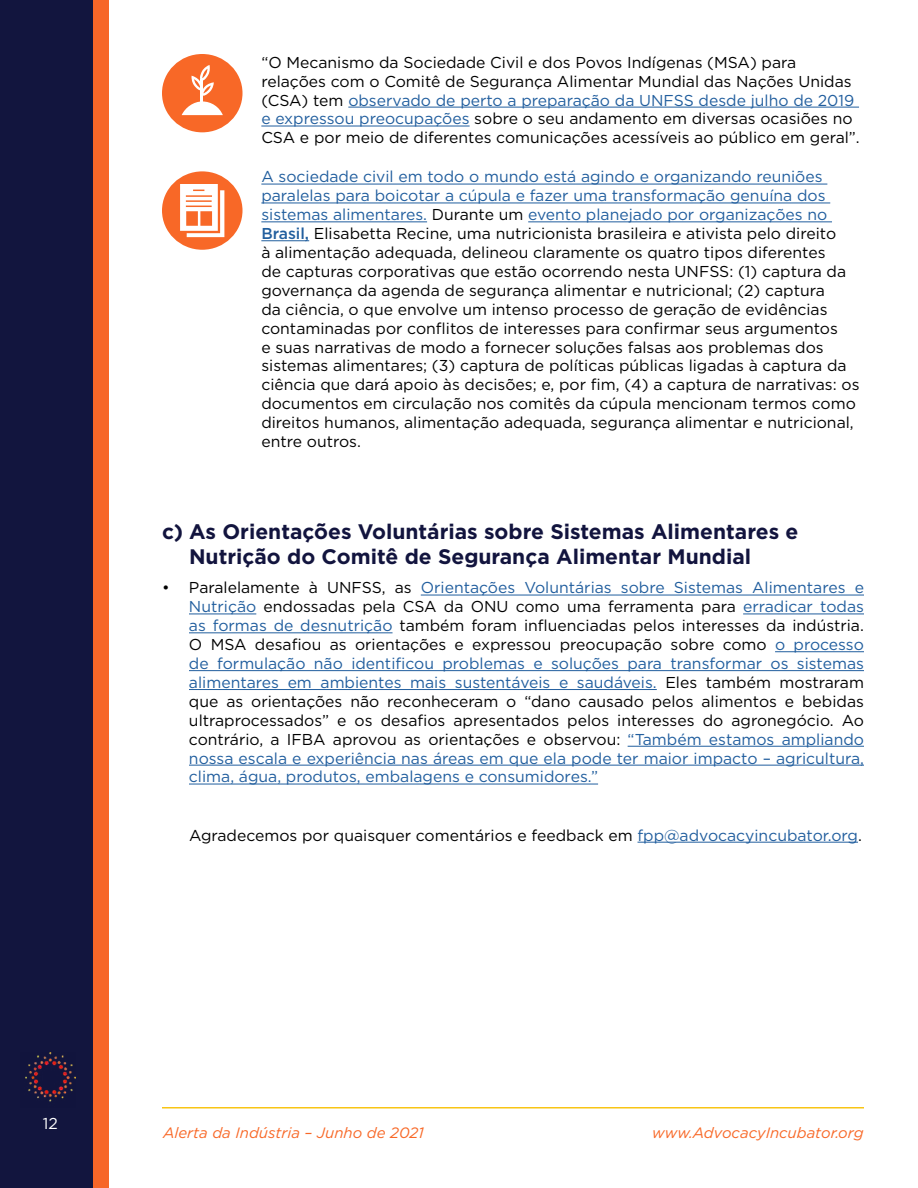
<style>
.page{position:relative;width:918px;height:1188px;background:#fff}
.page>*{position:absolute;margin:0;border:0;box-sizing:border-box;transform-origin:0 0}
.t1{font:700 21px/25.2px "Gotham";color:#12143e}
.t2{font:15.75px/18.9px "Gotham";color:#000}
.t3{font:15.75px "Gotham";color:#fff}
.t4{font:italic 15px "Gotham";color:#f86827}
.s1{color:#215e9e}
.s2{font-weight:500;color:#215e9e}
</style>
<div class="page">
<div style="left:0;top:0;width:101px;height:1188px;background:#12153e"></div>
<div style="left:93px;top:0;width:16px;height:1188px;background:#f76628"></div>
<img style="left:25px;top:1053px;width:50px;height:49px">
<hr style="left:162px;top:1107px;width:702px;height:1px;background:#f8c515">
<hr style="left:348px;top:107px;width:511px;height:1px;background:#215e9e">
<hr style="left:261px;top:126px;width:209px;height:1px;background:#215e9e">
<hr style="left:261px;top:184px;width:566px;height:1px;background:#215e9e">
<hr style="left:261px;top:203px;width:569px;height:1px;background:#215e9e">
<hr style="left:261px;top:221px;width:166px;height:1px;background:#215e9e">
<hr style="left:528px;top:221px;width:304px;height:1px;background:#215e9e">
<hr style="left:261px;top:240px;width:48px;height:1px;background:#215e9e">
<div style="left:162px;top:171px;width:81px;height:79px;background:#f86827;border-radius:50%"></div>
<svg style="left:180px;top:184px;width:44px;height:53px"></svg>
<hr style="left:421px;top:595px;width:443px;height:1px;background:#215e9e">
<hr style="left:189px;top:614px;width:67px;height:1px;background:#215e9e">
<hr style="left:743px;top:614px;width:121px;height:1px;background:#215e9e">
<hr style="left:189px;top:632px;width:204px;height:1px;background:#215e9e">
<hr style="left:775px;top:651px;width:89px;height:1px;background:#215e9e">
<hr style="left:189px;top:670px;width:675px;height:1px;background:#215e9e">
<hr style="left:189px;top:689px;width:468px;height:1px;background:#215e9e">
<hr style="left:628px;top:746px;width:236px;height:1px;background:#215e9e">
<hr style="left:189px;top:765px;width:675px;height:1px;background:#215e9e">
<hr style="left:189px;top:784px;width:409px;height:1px;background:#215e9e">
<hr style="left:638px;top:842px;width:220px;height:1px;background:#215e9e">
<div style="left:162px;top:54px;width:81px;height:78px;background:#f86827;border-radius:50%"></div>
<svg style="left:182px;top:65px;width:41px;height:50px"></svg>
<p class="t2" style="left:261px;top:52px;width:600px">“O Mecanismo da Sociedade Civil e dos Povos Indígenas (MSA) para relações com o Comitê de Segurança Alimentar Mundial das Nações Unidas (CSA) tem <span class="s1">observado de perto a preparação da UNFSS desde julho de 2019 e expressou preocupações</span> sobre o seu andamento em diversas ocasiões no CSA e por meio de diferentes comunicações acessíveis ao público em geral”.</p>
<p class="t2" style="left:261px;top:167px;width:600px"><span class="s1">A sociedade civil em todo o mundo está agindo e organizando reuniões paralelas para boicotar a cúpula e fazer uma transformação genuína dos sistemas alimentares.</span> Durante um <span class="s1">evento planejado por organizações no </span><span class="s2">Brasil,</span> Elisabetta Recine, uma nutricionista brasileira e ativista pelo direito<br>à alimentação adequada, delineou claramente os quatro tipos diferentes<br>de capturas corporativas que estão ocorrendo nesta UNFSS: (1) captura da governança da agenda de segurança alimentar e nutricional; (2) captura<br>da ciência, o que envolve um intenso processo de geração de evidências contaminadas por conflitos de interesses para confirmar seus argumentos<br>e suas narrativas de modo a fornecer soluções falsas aos problemas dos sistemas alimentares; (3) captura de políticas públicas ligadas à captura da ciência que dará apoio às decisões; e, por fim, (4) a captura de narrativas: os documentos em circulação nos comitês da cúpula mencionam termos como direitos humanos, alimentação adequada, segurança alimentar e nutricional, entre outros.</p>
<h1 class="t1" style="left:189px;top:519px;width:611px;text-indent:-27px">c) As Orientações Voluntárias sobre Sistemas Alimentares e<br>Nutrição do Comitê de Segurança Alimentar Mundial</h1>
<p class="t2" style="left:189px;top:578px;width:677px;text-align:justify;text-indent:-27px">• Paralelamente à UNFSS, as <span class="s1">Orientações Voluntárias sobre Sistemas Alimentares e Nutrição</span> endossadas pela CSA da ONU como uma ferramenta para <span class="s1">erradicar todas as formas de desnutrição</span> também foram influenciadas pelos interesses da indústria.<br>O MSA desafiou as orientações e expressou preocupação sobre como <span class="s1">o processo de formulação não identificou problemas e soluções para transformar os sistemas alimentares em ambientes mais sustentáveis e saudáveis.</span> Eles também mostraram que as orientações não reconheceram o “dano causado pelos alimentos e bebidas ultraprocessados” e os desafios apresentados pelos interesses do agronegócio. Ao contrário, a IFBA aprovou as orientações e observou: <span class="s1">“Também estamos ampliando nossa escala e experiência nas áreas em que ela pode ter maior impacto – agricultura, clima, água, produtos, embalagens e consumidores.”</span></p>
<p class="t2" style="left:189px;top:825px;width:674px">Agradecemos por quaisquer comentários e feedback em <span class="s1">fpp@advocacyincubator.org</span>.</p>
<p class="t3" style="left:43px;top:1113px;width:33px">1212</p>
<p class="t4" style="left:163px;top:1123px;width:262px">Alerta da Indústria – Junho de 2021</p>
<p class="t4" style="left:652px;top:1123px;width:213px">www.AdvocacyIncubator.org</p>
</div>
